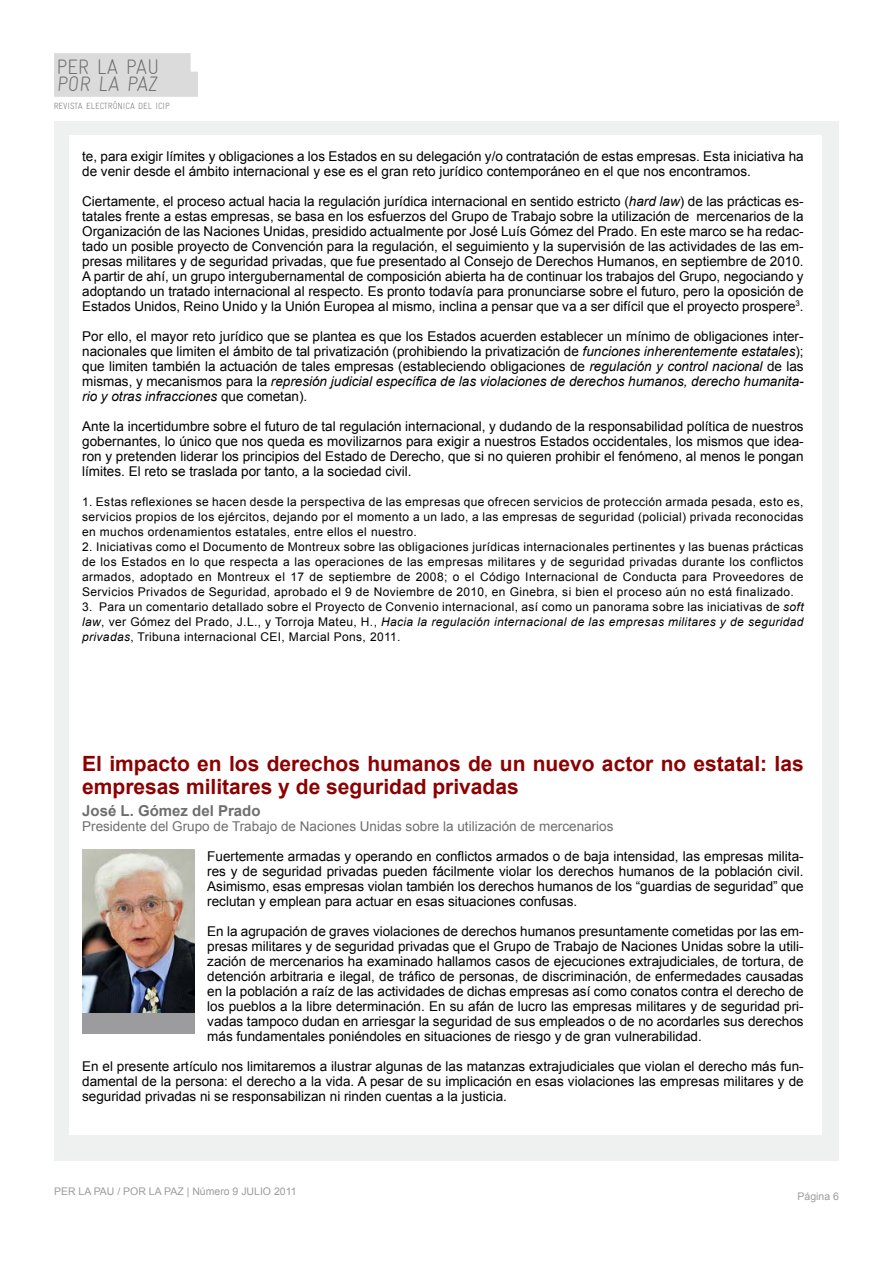
<style>
.page{position:relative;width:893px;height:1263px;background:#fff}
.page>*{position:absolute;margin:0;border:0;box-sizing:border-box;transform-origin:0 0}
.t1{font:700 21px/22.5px "Arial";color:#8c0100}
.t2{font:300 21px/17.5px "Gravur Condensed";color:#6e6e70}
.t3{font:700 15px "Arial";color:#6e6e70}
.t4{font:13.5px/15px "Arial";color:#000;text-align:justify}
.t5{font:13.5px "Arial";color:#6e6e70}
.t6{font:12px/15px "Arial";letter-spacing:.03em;color:#000;text-align:justify}
.t7{font:10.5px "Arial";color:#9c9c9e}
.t8{font:300 9px "Gravur Condensed";color:#6e6e70}
.s1{font-style:italic}
</style>
<div class="page">
<div style="left:54px;top:122px;width:785px;height:1039px;background:#eff0f0"></div>
<div style="left:69px;top:135px;width:752px;height:999px;background:#fff"></div>
<div style="left:54px;top:53px;width:136px;height:22px;background:#dbdbdb"></div>
<div style="left:54px;top:72px;width:144px;height:25px;background:#dbdbdb"></div>
<div style="left:82px;top:850px;width:113px;height:183px;background:#9c9c9e"></div>
<img style="left:82px;top:850px;width:113px;height:163px">
<h1 class="t2" style="left:56px;top:58px;width:105px">PER LA PAU<br>POR LA PAZ</h1>
<p class="t8" style="left:54px;top:101px;width:117px">REVISTA ELECTRÓNICA DEL ICIP</p>
<p class="t4" style="left:82px;top:149px;width:723px">te, para exigir límites y obligaciones a los Estados en su delegación y/o contratación de estas empresas. Esta iniciativa ha de venir desde el ámbito internacional y ese es el gran reto jurídico contemporáneo en el que nos encontramos.</p>
<p class="t4" style="left:82px;top:194px;width:723px">Ciertamente, el proceso actual hacia la regulación jurídica internacional en sentido estricto (<span class="s1">hard law</span>) de las prácticas es&shy;tatales frente a estas empresas, se basa en los esfuerzos del Grupo de Trabajo sobre la utilización de mercenarios de la Organización de las Naciones Unidas, presidido actualmente por José Luís Gómez del Prado. En este marco se ha redac&shy;tado un posible proyecto de Convención para la regulación, el seguimiento y la supervisión de las actividades de las em&shy;presas militares y de seguridad privadas, que fue presentado al Consejo de Derechos Humanos, en septiembre de 2010.<br>A partir de ahí, un grupo intergubernamental de composición abierta ha de continuar los trabajos del Grupo, negociando y adoptando un tratado internacional al respecto. Es pronto todavía para pronunciarse sobre el futuro, pero la oposición de Estados Unidos, Reino Unido y la Unión Europea al mismo, inclina a pensar que va a ser difícil que el proyecto prospere<sup>3</sup>.</p>
<p class="t4" style="left:82px;top:329px;width:723px">Por ello, el mayor reto jurídico que se plantea es que los Estados acuerden establecer un mínimo de obligaciones inter&shy;nacionales que limiten el ámbito de tal privatización (prohibiendo la privatización de <span class="s1">funciones inherentemente estatales</span>); que limiten también la actuación de tales empresas (estableciendo obligaciones de <span class="s1">regulación y control nacional</span> de las mismas, y mecanismos para la <span class="s1">represión judicial específica de las violaciones de derechos humanos, derecho humanita&shy;rio y otras infracciones</span> que cometan).</p>
<p class="t4" style="left:82px;top:419px;width:723px">Ante la incertidumbre sobre el futuro de tal regulación internacional, y dudando de la responsabilidad política de nuestros gobernantes, lo único que nos queda es movilizarnos para exigir a nuestros Estados occidentales, los mismos que idea&shy;ron y pretenden liderar los principios del Estado de Derecho, que si no quieren prohibir el fenómeno, al menos le pongan límites. El reto se traslada por tanto, a la sociedad civil.</p>
<p class="t6" style="left:82px;top:494px;width:723px">1. Estas reflexiones se hacen desde la perspectiva de las empresas que ofrecen servicios de protección armada pesada, esto es, servicios propios de los ejércitos, dejando por el momento a un lado, a las empresas de seguridad (policial) privada reconocidas en muchos ordenamientos estatales, entre ellos el nuestro.</p>
<p class="t6" style="left:82px;top:539px;width:723px">2. Iniciativas como el Documento de Montreux sobre las obligaciones jurídicas internacionales pertinentes y las buenas prácticas de los Estados en lo que respecta a las operaciones de las empresas militares y de seguridad privadas durante los conflictos armados, adoptado en Montreux el 17 de septiembre de 2008; o el Código Internacional de Conducta para Proveedores de Servicios Privados de Seguridad, aprobado el 9 de Noviembre de 2010, en Ginebra, si bien el proceso aún no está finalizado.</p>
<p class="t6" style="left:82px;top:599px;width:723px">3. Para un comentario detallado sobre el Proyecto de Convenio internacional, así como un panorama sobre las iniciativas de <span class="s1">soft law</span>, ver Gómez del Prado, J.L., y Torroja Mateu, H., <span class="s1">Hacia la regulación internacional de las empresas militares y de seguridad privadas</span>, Tribuna internacional CEI, Marcial Pons, 2011.</p>
<h1 class="t1" style="left:82px;top:753px;width:723px">El impacto en los derechos humanos de un nuevo actor no estatal: las empresas militares y de seguridad privadas</h1>
<p class="t3" style="left:82px;top:800px;width:180px">José L. Gómez del Prado</p>
<p class="t5" style="left:82px;top:817px;width:533px">Presidente del Grupo de Trabajo de Naciones Unidas sobre la utilización de mercenarios</p>
<p class="t4" style="left:207px;top:848px;width:598px">Fuertemente armadas y operando en conflictos armados o de baja intensidad, las empresas milita&shy;res y de seguridad privadas pueden fácilmente violar los derechos humanos de la población civil.<br>Asimismo, esas empresas violan también los derechos humanos de los “guardias de seguridad” que reclutan y emplean para actuar en esas situaciones confusas.</p>
<p class="t4" style="left:207px;top:923px;width:598px">En la agrupación de graves violaciones de derechos humanos presuntamente cometidas por las em&shy;presas militares y de seguridad privadas que el Grupo de Trabajo de Naciones Unidas sobre la utili&shy;zación de mercenarios ha examinado hallamos casos de ejecuciones extrajudiciales, de tortura, de detención arbitraria e ilegal, de tráfico de personas, de discriminación, de enfermedades causadas en la población a raíz de las actividades de dichas empresas así como conatos contra el derecho de los pueblos a la libre determinación. En su afán de lucro las empresas militares y de seguridad pri&shy;vadas tampoco dudan en arriesgar la seguridad de sus empleados o de no acordarles sus derechos más fundamentales poniéndoles en situaciones de riesgo y de gran vulnerabilidad.</p>
<p class="t4" style="left:82px;top:1058px;width:723px">En el presente artículo nos limitaremos a ilustrar algunas de las matanzas extrajudiciales que violan el derecho más fun&shy;damental de la persona: el derecho a la vida. A pesar de su implicación en esas violaciones las empresas militares y de seguridad privadas ni se responsabilizan ni rinden cuentas a la justicia.</p>
<p class="t7" style="left:54px;top:1184px;width:244px">PER LA PAU / POR LA PAZ | Número 9 JULIO 2011</p>
<p class="t7" style="left:797px;top:1189px;width:43px">Página 6</p>
</div>
